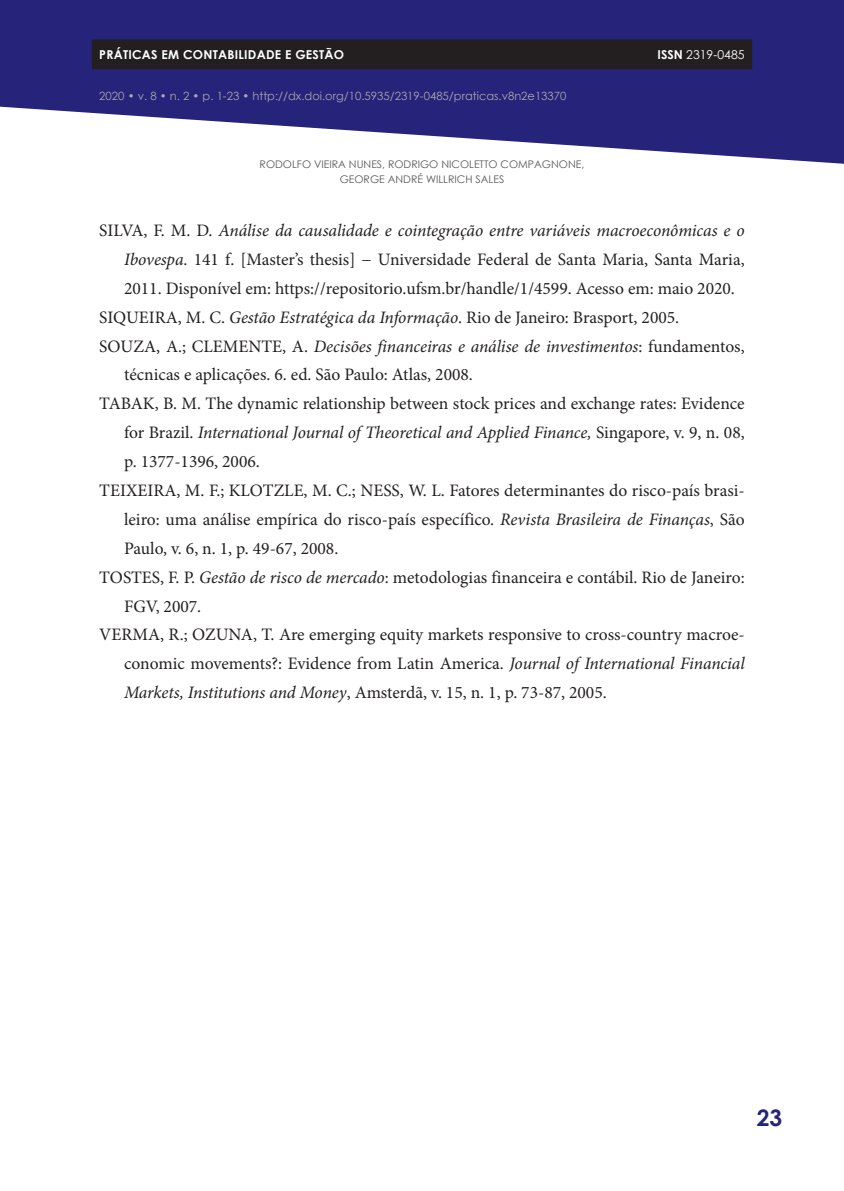
<style>
.page{position:relative;width:844px;height:1191px;background:#fff}
.page>*{position:absolute;margin:0;border:0;box-sizing:border-box;transform-origin:0 0}
.t1{font:700 22.75px "Century Gothic";color:#26237b}
.t2{font:17.5px "Minion Pro";color:#231f20}
.t3{font:italic 17.5px "Minion Pro";letter-spacing:-.005em;color:#231f20}
.t4{font:700 12.25px "Century Gothic";letter-spacing:.02em;color:#fff}
.t5{font:12.25px "Century Gothic";color:#fff}
.t6{font:11.38px "Century Gothic";color:#a8a9ad}
.t7{font:10.5px/15.8px "Century Gothic";color:#57585a;text-align:center}
.s1{font-weight:700}
.s2{font-style:normal}
.s3{font-style:italic}
</style>
<div class="page">
<svg style="left:1px;top:0;width:842px;height:164px;fill:#26237b"></svg>
<svg style="left:0;top:0;width:1px;height:107px"></svg>
<div style="left:92px;top:39px;width:660px;height:30px;background:#231f20"></div>
<p class="t4" style="left:99px;top:45px;width:246px">PRÁTICAS EM CONTABILIDADE E GESTÃO</p>
<p class="t5" style="left:657px;top:46px;width:88px"><span class="s1">ISSN</span> 2319-0485</p>
<p class="t6" style="left:99px;top:88px;width:468px">2020 • v. 8 • n. 2 • p. 1-23 • http://dx.doi.org/10.5935/2319-0485/praticas.v8n2e13370</p>
<p class="t7" style="left:259px;top:156px;width:326px">RODOLFO VIEIRA NUNES, RODRIGO NICOLETTO COMPAGNONE,<br>GEORGE ANDRÉ WILLRICH SALES</p>
<p class="t3" style="left:99px;top:218px;width:646px"><span class="s2">SILVA, F. M. D.</span> Análise da causalidade e cointegração entre variáveis macroeconômicas e o</p>
<p class="t2" style="left:124px;top:248px;width:622px"><span class="s3">Ibovespa</span>. 141 f. [Master’s thesis] − Universidade Federal de Santa Maria, Santa Maria,</p>
<p class="t2" style="left:124px;top:276px;width:612px">2011. Disponível em: https://repositorio.ufsm.br/handle/1/4599. Acesso em: maio 2020.</p>
<p class="t2" style="left:99px;top:305px;width:581px">SIQUEIRA, M. C. <span class="s3">Gestão Estratégica da Informação</span>. Rio de Janeiro: Brasport, 2005.</p>
<p class="t3" style="left:99px;top:334px;width:646px"><span class="s2">SOUZA, A.; CLEMENTE, A.</span> Decisões financeiras e análise de investimentos<span class="s2">: fundamentos,</span></p>
<p class="t2" style="left:124px;top:363px;width:350px">técnicas e aplicações. 6. ed. São Paulo: Atlas, 2008.</p>
<p class="t2" style="left:99px;top:392px;width:646px">TABAK, B. M. The dynamic relationship between stock prices and exchange rates: Evidence</p>
<p class="t3" style="left:124px;top:421px;width:622px"><span class="s2">for Brazil.</span> International Journal of Theoretical and Applied Finance, <span class="s2">Singapore, v. 9, n. 08,</span></p>
<p class="t2" style="left:124px;top:450px;width:137px">p. 1377-1396, 2006.</p>
<p class="t2" style="left:99px;top:479px;width:646px">TEIXEIRA, M. F.; KLOTZLE, M. C.; NESS, W. L. Fatores determinantes do risco-país brasi-</p>
<p class="t2" style="left:124px;top:507px;width:622px">leiro: uma análise empírica do risco-país específico. <span class="s3">Revista Brasileira de Finanças</span>, São</p>
<p class="t2" style="left:124px;top:536px;width:216px">Paulo, v. 6, n. 1, p. 49-67, 2008.</p>
<p class="t2" style="left:99px;top:565px;width:646px">TOSTES, F. P. <span class="s3">Gestão de risco de mercado</span>: metodologias financeira e contábil. Rio de Janeiro:</p>
<p class="t2" style="left:124px;top:594px;width:79px">FGV, 2007.</p>
<p class="t2" style="left:99px;top:623px;width:646px">VERMA, R.; OZUNA, T. Are emerging equity markets responsive to cross-country macroe-</p>
<p class="t2" style="left:124px;top:652px;width:622px">conomic movements?: Evidence from Latin America. <span class="s3">Journal of International Financial</span></p>
<p class="t2" style="left:124px;top:681px;width:484px"><span class="s3">Markets, Institutions and Money</span>, Amsterdã, v. 15, n. 1, p. 73-87, 2005.</p>
<h1 class="t1" style="left:756px;top:1100px;width:27px">23</h1>
</div>
